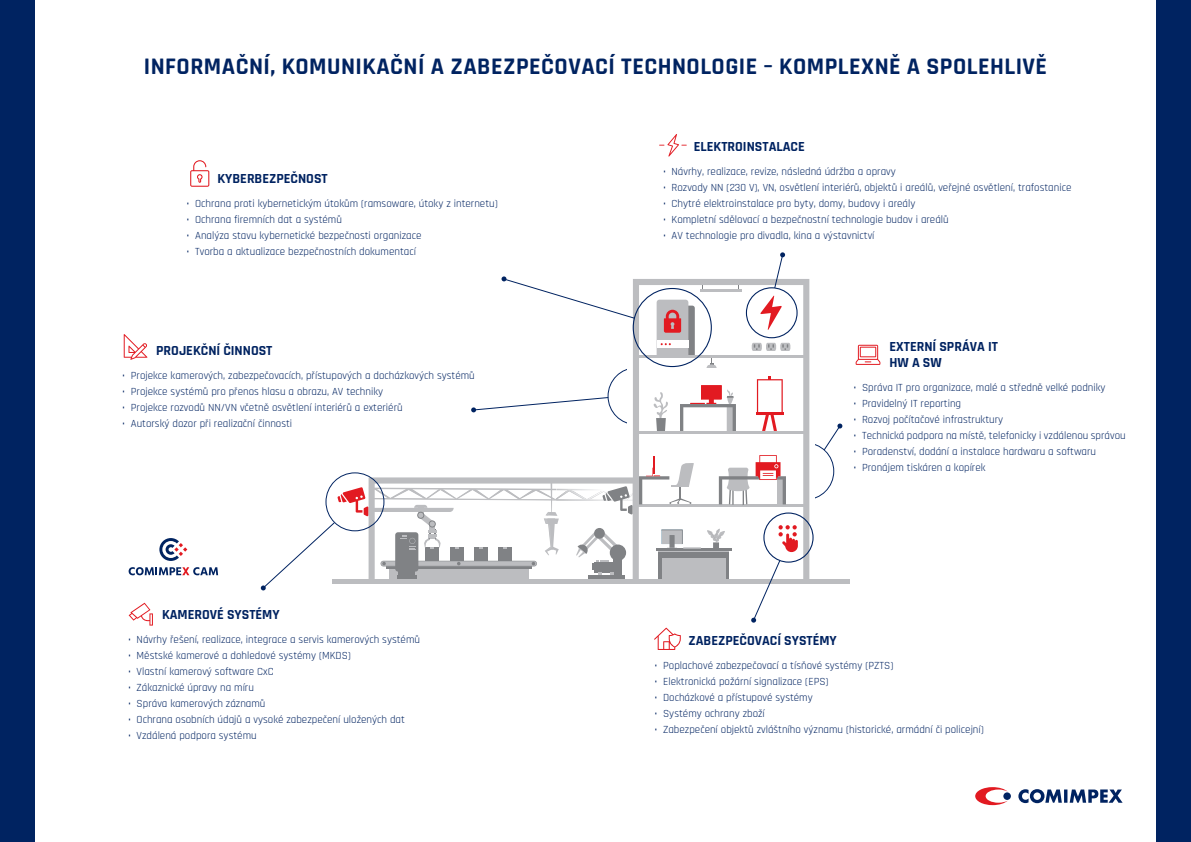
<style>
.page{position:relative;width:1191px;height:842px;background:#fff}
.page>*{position:absolute;margin:0;border:0;box-sizing:border-box;transform-origin:0 0}
.t1{font:700 24px "Rajdhani";letter-spacing:.02em;color:#002361}
.t2{font:700 14px/16px "Rajdhani";color:#002361}
.t3{font:11px "Rajdhani";color:#002361}
</style>
<div class="page">
<svg style="left:633px;top:279px;width:176px;height:78px"></svg>
<hr style="left:637px;top:356px;width:168px;height:2px;background:#bcbdc0">
<hr style="left:700px;top:290px;width:41px;height:2px;background:#bcbdc0">
<svg style="left:773px;top:252px;width:12px;height:37px"></svg>
<div style="left:0;top:0;width:34px;height:842px;background:#002361"></div>
<div style="left:1157px;top:0;width:34px;height:842px;background:#002361"></div>
<svg style="left:855px;top:345px;width:25px;height:20px"></svg>
<svg style="left:190px;top:160px;width:19px;height:27px"></svg>
<svg style="left:124px;top:334px;width:23px;height:26px"></svg>
<svg style="left:1018px;top:789px;width:104px;height:14px"></svg>
<svg style="left:975px;top:787px;width:32px;height:18px"></svg>
<div style="left:1003px;top:792px;width:8px;height:8px;background:#002361;border-radius:50%"></div>
<div style="left:746px;top:287px;width:51px;height:51px;border:1px solid #002361;border-radius:50%"></div>
<svg style="left:129px;top:603px;width:24px;height:23px"></svg>
<svg style="left:501px;top:276px;width:134px;height:43px"></svg>
<svg style="left:659px;top:134px;width:27px;height:23px"></svg>
<svg style="left:751px;top:343px;width:39px;height:8px"></svg>
<svg style="left:261px;top:357px;width:581px;height:293px"></svg>
<hr style="left:756px;top:412px;width:27px;height:3px;background:#e21a21">
<svg style="left:129px;top:567px;width:89px;height:8px"></svg>
<svg style="left:159px;top:538px;width:28px;height:23px"></svg>
<h1 class="t1" style="left:144px;top:52px;width:904px">INFORMAČNÍ, KOMUNIKAČNÍ A ZABEZPEČOVACÍ TECHNOLOGIE – KOMPLEXNĚ A SPOLEHLIVĚ</h1>
<p class="t2" style="left:217px;top:171px;width:112px">KYBERBEZPEČNOST</p>
<p class="t3" style="left:187px;top:197px;width:313px">• Ochrana proti kybernetickým útokům (ramsoware, útoky z internetu)</p>
<p class="t3" style="left:187px;top:213px;width:157px">• Ochrana firemních dat a systémů</p>
<p class="t3" style="left:187px;top:229px;width:236px">• Analýza stavu kybernetické bezpečnosti organizace</p>
<p class="t3" style="left:187px;top:245px;width:231px">• Tvorba a aktualizace bezpečnostních dokumentací</p>
<p class="t2" style="left:156px;top:343px;width:118px">PROJEKČNÍ ČINNOST</p>
<p class="t3" style="left:122px;top:369px;width:354px">• Projekce kamerových, zabezpečovacích, přístupových a docházkových systémů</p>
<p class="t3" style="left:122px;top:385px;width:262px">• Projekce systémů pro přenos hlasu a obrazu, AV techniky</p>
<p class="t3" style="left:122px;top:401px;width:282px">• Projekce rozvodů NN/VN včetně osvětlení interiérů a exteriérů</p>
<p class="t3" style="left:122px;top:417px;width:171px">• Autorský dozor při realizační činnosti</p>
<p class="t2" style="left:162px;top:607px;width:119px">KAMEROVÉ SYSTÉMY</p>
<p class="t3" style="left:128px;top:633px;width:293px">• Návrhy řešení, realizace, integrace a servis kamerových systémů</p>
<p class="t3" style="left:128px;top:649px;width:224px">• Městské kamerové a dohledové systémy (MKDS)</p>
<p class="t3" style="left:128px;top:665px;width:147px">• Vlastní kamerový software CxC</p>
<p class="t3" style="left:128px;top:681px;width:127px">• Zákaznické úpravy na míru</p>
<p class="t3" style="left:128px;top:697px;width:139px">• Správa kamerových záznamů</p>
<p class="t3" style="left:128px;top:713px;width:278px">• Ochrana osobních údajů a vysoké zabezpečení uložených dat</p>
<p class="t3" style="left:128px;top:729px;width:130px">• Vzdálená podpora systému</p>
<p class="t2" style="left:694px;top:139px;width:112px">ELEKTROINSTALACE</p>
<p class="t3" style="left:663px;top:165px;width:234px">• Návrhy, realizace, revize, následná údržba a opravy</p>
<p class="t3" style="left:663px;top:181px;width:410px">• Rozvody NN (230 V), VN, osvětlení interiérů, objektů i areálů, veřejné osvětlení, trafostanice</p>
<p class="t3" style="left:663px;top:197px;width:254px">• Chytré elektroinstalace pro byty, domy, budovy i areály</p>
<p class="t3" style="left:663px;top:213px;width:287px">• Kompletní sdělovací a bezpečnostní technologie budov i areálů</p>
<p class="t3" style="left:663px;top:229px;width:213px">• AV technologie pro divadla, kina a výstavnictví</p>
<p class="t2" style="left:889px;top:339px;width:110px">EXTERNÍ SPRÁVA IT<br>HW A SW</p>
<p class="t3" style="left:853px;top:381px;width:253px">• Správa IT pro organizace, malé a středně velké podniky</p>
<p class="t3" style="left:853px;top:397px;width:109px">• Pravidelný IT reporting</p>
<p class="t3" style="left:853px;top:413px;width:151px">• Rozvoj počítačové infrastruktury</p>
<p class="t3" style="left:853px;top:429px;width:274px">• Technická podpora na místě, telefonicky i vzdálenou správou</p>
<p class="t3" style="left:853px;top:445px;width:244px">• Poradenství, dodání a instalace hardwaru a softwaru</p>
<p class="t3" style="left:853px;top:461px;width:133px">• Pronájem tiskáren a kopírek</p>
<p class="t2" style="left:688px;top:633px;width:150px">ZABEZPEČOVACÍ SYSTÉMY</p>
<p class="t3" style="left:654px;top:659px;width:240px">• Poplachové zabezpečovací a tísňové systémy (PZTS)</p>
<p class="t3" style="left:654px;top:675px;width:176px">• Elektronická požární signalizace (EPS)</p>
<p class="t3" style="left:654px;top:691px;width:160px">• Docházkové a přístupové systémy</p>
<p class="t3" style="left:654px;top:707px;width:112px">• Systémy ochrany zboží</p>
<p class="t3" style="left:654px;top:723px;width:331px">• Zabezpečení objektů zvláštního významu (historické, armádní či policejní)</p>
</div>
